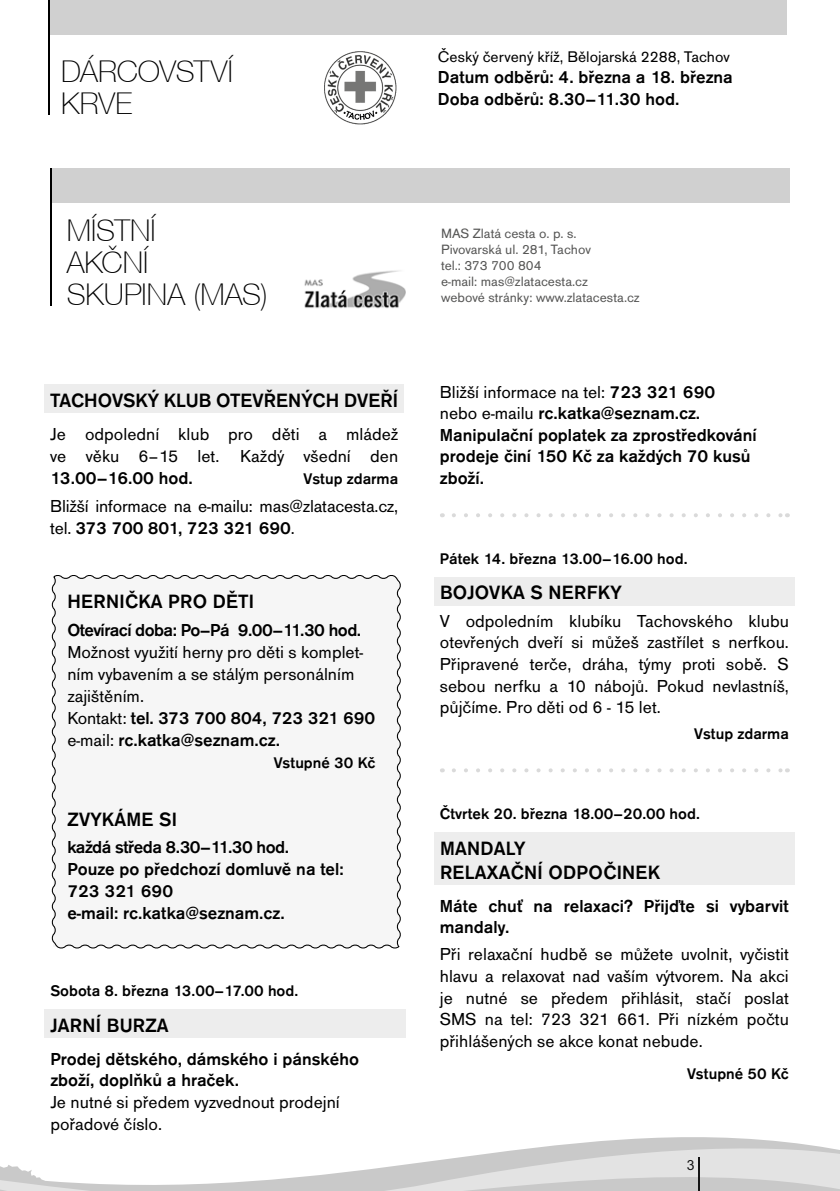
<style>
.page{position:relative;width:840px;height:1191px;background:#fff}
.page>*{position:absolute;margin:0;border:0;box-sizing:border-box;transform-origin:0 0}
.t1{font:100 30px/32px "Helvetica Neue CE";color:#000}
.t2{font:500 20px/24px "Accius TOT";letter-spacing:.015em;color:#000}
.t3{font:18px/21.6px "Accius TOT";color:#000}
.t4{font:500 18px/21.6px "Accius TOT";color:#000}
.t5{font:500 18px "Accius TOT";letter-spacing:-.03em;color:#000}
.t6{font:500 16px "Accius TOT";color:#000}
.t7{font:16px "Accius TOT";color:#000}
.t8{font:14px/16px "Accius TOT";color:#575756}
.t9{font:14px "Arial";color:#151515}
.s1{font-weight:500}
.s2{font-weight:400}
</style>
<div class="page">
<svg style="left:0;top:1139px;width:839px;height:52px"></svg>
<hr style="left:698px;top:1157px;width:1px;height:34px;background:#151515">
<div style="left:49px;top:0;width:737px;height:35px;background:#d0d0d0"></div>
<hr style="left:49px;top:0;width:1px;height:114px;background:#000">
<img style="left:324px;top:51px;width:73px;height:74px">
<div style="left:51px;top:575px;width:350px;height:374px;background:#f6f6f6"></div>
<div style="left:51px;top:168px;width:738px;height:34px;background:#d0d0d0"></div>
<img style="left:304px;top:270px;width:101px;height:39px">
<hr style="left:50px;top:168px;width:1px;height:137px;background:#000">
<div style="left:45px;top:384px;width:358px;height:28px;background:#ededed"></div>
<div style="left:45px;top:1009px;width:360px;height:28px;background:#ededed"></div>
<svg style="left:453px;top:513px;width:327px;height:4px"></svg>
<div style="left:434px;top:577px;width:360px;height:28px;background:#ededed"></div>
<svg style="left:453px;top:768px;width:327px;height:4px"></svg>
<div style="left:434px;top:832px;width:360px;height:28px;background:#ededed"></div>
<div style="left:434px;top:856px;width:360px;height:28px;background:#ededed"></div>
<h1 class="t1" style="left:61px;top:56px;width:173px">DÁRCOVSTVÍ<br>KRVE</h1>
<p class="t7" style="left:437px;top:48px;width:293px">Český červený kříž, Bělojarská 2288, Tachov</p>
<p class="t4" style="left:437px;top:67px;width:296px">Datum odběrů: 4. března a 18. března<br>Doba odběrů: 8.30–11.30 hod.</p>
<h1 class="t1" style="left:67px;top:215px;width:202px">MÍSTNÍ<br>AKČNÍ<br>SKUPINA (MAS)</h1>
<p class="t2" style="left:50px;top:388px;width:349px">TACHOVSKÝ KLUB OTEVŘENÝCH DVEŘÍ</p>
<p class="t3" style="left:50px;top:423px;width:349px">Je odpolední klub pro děti a mládež ve věku 6–15 let. Každý všední den</p>
<p class="t4" style="left:50px;top:467px;width:144px">13.00–16.00 hod.</p>
<p class="t6" style="left:303px;top:470px;width:96px">Vstup zdarma</p>
<p class="t3" style="left:50px;top:495px;width:349px">Bližší informace na e-mailu: mas@zlatacesta.cz, tel. <span class="s1">373 700 801, 723 321 690</span>.</p>
<p class="t2" style="left:67px;top:590px;width:188px">HERNIČKA PRO DĚTI</p>
<p class="t5" style="left:67px;top:620px;width:295px">Otevírací doba: Po–Pá 9.00–11.30 hod.</p>
<p class="t3" style="left:67px;top:641px;width:309px">Možnost využití herny pro děti s komplet&shy;ním vybavením a se stálým personálním zajištěním.<br>Kontakt: <span class="s1">tel. 373 700 804, 723 321 690 </span>e-mail: <span class="s1">rc.katka@seznam.cz.</span></p>
<p class="t6" style="left:273px;top:753px;width:103px">Vstupné 30 Kč</p>
<p class="t2" style="left:67px;top:807px;width:111px">ZVYKÁME SI</p>
<p class="t4" style="left:67px;top:836px;width:278px">každá středa 8.30–11.30 hod.<br>Pouze po předchozí domluvě na tel:<br>723 321 690<br>e-mail: rc.katka@seznam.cz.</p>
<p class="t6" style="left:50px;top:982px;width:249px">Sobota 8. března 13.00–17.00 hod.</p>
<p class="t2" style="left:50px;top:1013px;width:120px">JARNÍ BURZA</p>
<p class="t4" style="left:50px;top:1048px;width:310px">Prodej dětského, dámského i pánského zboží, doplňků a hraček.</p>
<p class="t3" style="left:50px;top:1091px;width:291px">Je nutné si předem vyzvednout prodejní pořadové číslo.</p>
<p class="t8" style="left:441px;top:226px;width:200px">MAS Zlatá cesta o. p. s.<br>Pivovarská ul. 281, Tachov<br>tel.: 373 700 804<br>e-mail: mas@zlatacesta.cz<br>webové stránky: www.zlatacesta.cz</p>
<p class="t4" style="left:439px;top:381px;width:318px"><span class="s2">Bližší informace na tel:</span> 723 321 690 <span class="s2">nebo e-mailu</span> rc.katka@seznam.cz.<br>Manipulační poplatek za zprostředkování prodeje činí 150 Kč za každých 70 kusů zboží.</p>
<p class="t6" style="left:439px;top:550px;width:249px">Pátek 14. března 13.00–16.00 hod.</p>
<p class="t2" style="left:440px;top:581px;width:183px">BOJOVKA S NERFKY</p>
<p class="t3" style="left:439px;top:610px;width:350px;text-align:justify">V odpoledním klubíku Tachovského klubu otevřených dveří si můžeš zastřílet s nerfkou.<br>Připravené terče, dráha, týmy proti sobě. S sebou nerfku a 10 nábojů. Pokud nevlastníš, půjčíme. Pro děti od 6 - 15 let.</p>
<p class="t6" style="left:693px;top:725px;width:96px">Vstup zdarma</p>
<p class="t6" style="left:439px;top:805px;width:261px">Čtvrtek 20. března 18.00–20.00 hod.</p>
<p class="t2" style="left:440px;top:836px;width:221px">MANDALY<br>RELAXAČNÍ ODPOČINEK</p>
<p class="t4" style="left:439px;top:895px;width:350px">Máte chuť na relaxaci? Přijďte si vybarvit mandaly.</p>
<p class="t3" style="left:439px;top:944px;width:350px;text-align:justify">Při relaxační hudbě se můžete uvolnit, vyčistit hlavu a relaxovat nad vaším výtvorem. Na akci je nutné se předem přihlásit, stačí poslat SMS na tel: 723 321 661. Při nízkém počtu přihlášených se akce konat nebude.</p>
<p class="t6" style="left:686px;top:1064px;width:103px">Vstupné 50 Kč</p>
<p class="t9" style="left:686px;top:1155px;width:9px">3</p>
</div>
